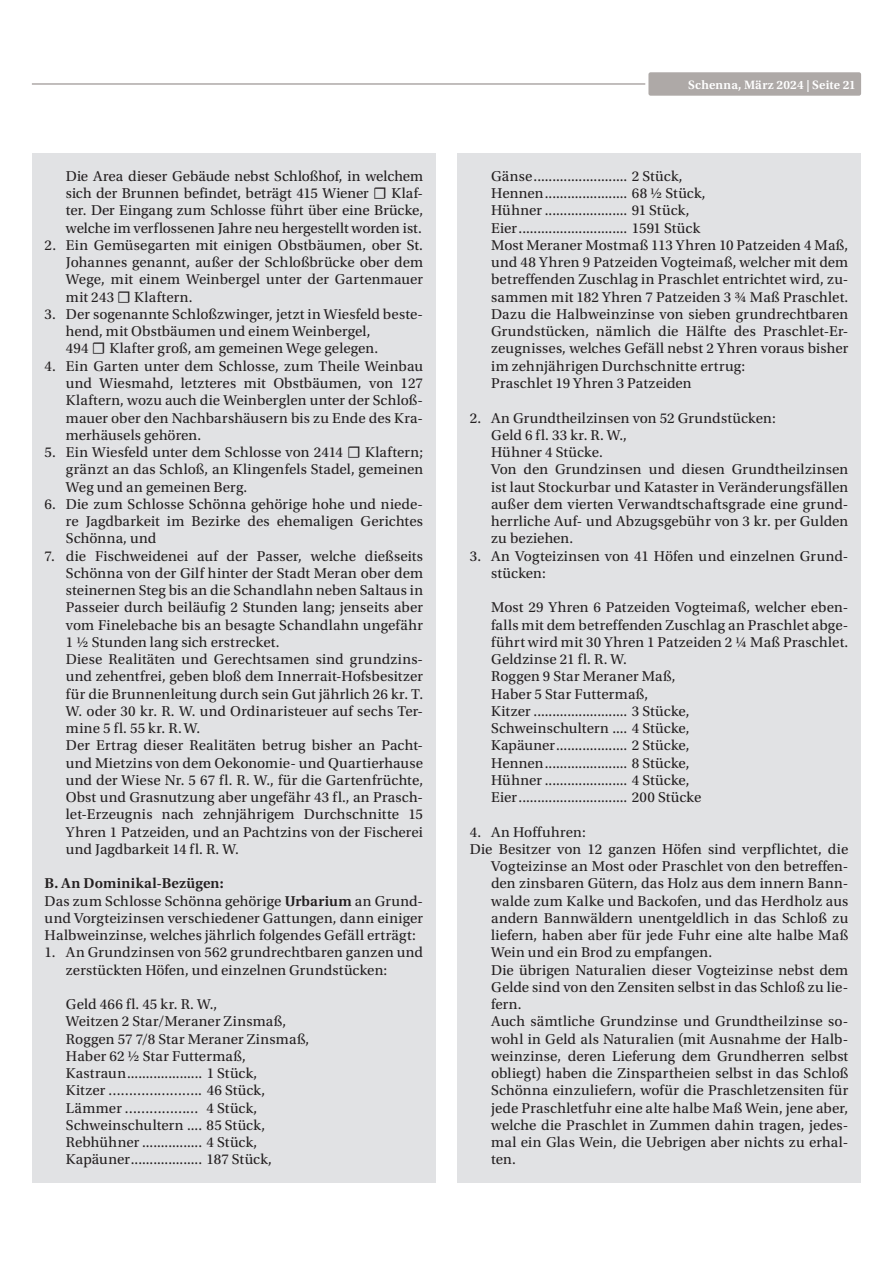
<style>
.page{position:relative;width:893px;height:1263px;background:#fff}
.page>*{position:absolute;margin:0;border:0;box-sizing:border-box;transform-origin:0 0}
.t1{font:15px/17.2px "Utopia Std";letter-spacing:.01em;color:#231f20}
.t2{font:15px "Utopia Std";letter-spacing:.03em;color:#231f20}
.t3{font:600 12.75px "Utopia Std";letter-spacing:.015em;color:#fff}
.s1{font-weight:600}
</style>
<div class="page">
<div style="left:648px;top:72px;width:213px;height:24px;background:#aea9a7;border-radius:2px"></div>
<hr style="left:32px;top:83px;width:613px;height:2px;background:#aea9a7">
<div style="left:32px;top:153px;width:404px;height:1029px;background:#e1e2e4"></div>
<div style="left:457px;top:153px;width:404px;height:1029px;background:#e1e2e4"></div>
<p class="t1" style="left:66px;top:168px;width:359px;text-align:justify">Die Area dieser Gebäude nebst Schloßhof, in welchem sich der Brunnen befindet, beträgt 415 Wiener ☐ Klaf&shy;ter. Der Eingang zum Schlosse führt über eine Brücke, welche im verflossenen Jahre neu hergestellt worden ist.</p>
<p class="t1" style="left:66px;top:237px;width:359px;text-align:justify;text-indent:-21px">2. Ein Gemüsegarten mit einigen Obstbäumen, ober St.<br>Johannes genannt, außer der Schloßbrücke ober dem Wege, mit einem Weinbergel unter der Gartenmauer mit 243 ☐ Klaftern.</p>
<p class="t1" style="left:66px;top:306px;width:359px;text-indent:-21px">3. Der sogenannte Schloßzwinger, jetzt in Wiesfeld beste&shy;hend, mit Obstbäumen und einem Weinbergel,<br>494 ☐ Klafter groß, am gemeinen Wege gelegen.</p>
<p class="t1" style="left:66px;top:357px;width:359px;text-align:justify;text-indent:-21px">4. Ein Garten unter dem Schlosse, zum Theile Weinbau und Wiesmahd, letzteres mit Obstbäumen, von 127<br>Klaftern, wozu auch die Weinberglen unter der Schloß&shy;mauer ober den Nachbarshäusern bis zu Ende des Kra&shy;merhäusels gehören.</p>
<p class="t1" style="left:66px;top:444px;width:359px;text-align:justify;text-indent:-21px">5. Ein Wiesfeld unter dem Schlosse von 2414 ☐ Klaftern; gränzt an das Schloß, an Klingenfels Stadel, gemeinen Weg und an gemeinen Berg.</p>
<p class="t1" style="left:66px;top:495px;width:359px;text-align:justify;text-indent:-21px">6. Die zum Schlosse Schönna gehörige hohe und niede&shy;re Jagdbarkeit im Bezirke des ehemaligen Gerichtes Schönna, und</p>
<p class="t1" style="left:66px;top:547px;width:359px;text-indent:-21px">7. die Fischweidenei auf der Passer, welche dießseits Schönna von der Gilf hinter der Stadt Meran ober dem steinernen Steg bis an die Schandlahn neben Saltaus in Passeier durch beiläufig 2 Stunden lang; jenseits aber vom Finelebache bis an besagte Schandlahn ungefähr 1 ½ Stunden lang sich erstrecket.<br>Diese Realitäten und Gerechtsamen sind grundzins&shy;und zehentfrei, geben bloß dem Innerrait-Hofsbesitzer für die Brunnenleitung durch sein Gut jährlich 26 kr. T.<br>W. oder 30 kr. R. W. und Ordinaristeuer auf sechs Ter&shy;mine 5 fl. 55 kr. R.W.<br>Der Ertrag dieser Realitäten betrug bisher an Pacht&shy;und Mietzins von dem Oekonomie- und Quartierhause und der Wiese Nr. 5 67 fl. R. W., für die Gartenfrüchte, Obst und Grasnutzung aber ungefähr 43 fl., an Prasch&shy;let-Erzeugnis nach zehnjährigem Durchschnitte 15<br>Yhren 1 Patzeiden, und an Pachtzins von der Fischerei und Jagdbarkeit 14 fl. R. W.</p>
<p class="t1" style="left:45px;top:875px;width:380px"><span class="s1">B. An Dominikal-Bezügen:<br></span>Das zum Schlosse Schönna gehörige <span class="s1">Urbarium</span> an Grund&shy;und Vorgteizinsen verschiedener Gattungen, dann einiger Halbweinzinse, welches jährlich folgendes Gefäll erträgt:</p>
<p class="t1" style="left:66px;top:944px;width:359px;text-indent:-21px">1. An Grundzinsen von 562 grundrechtbaren ganzen und zerstückten Höfen, und einzelnen Grundstücken:</p>
<p class="t1" style="left:66px;top:996px;width:245px">Geld 466 fl. 45 kr. R. W.,<br>Weitzen 2 Star/Meraner Zinsmaß,<br>Roggen 57 7/8 Star Meraner Zinsmaß,<br>Haber 62 ½ Star Futtermaß,<br>Kastraun.................... 1 Stück,<br>Kitzer ………………….. 46 Stück,<br>Lämmer ……………… 4 Stück,<br>Schweinschultern .... 85 Stück,<br>Rebhühner ................ 4 Stück,<br>Kapäuner................... 187 Stück,</p>
<p class="t3" style="left:688px;top:78px;width:169px">Schenna, März 2024 | Seite 21</p>
<p class="t1" style="left:491px;top:168px;width:359px">Gänse......................... 2 Stück,<br>Hennen...................... 68 ½ Stück,<br>Hühner ...................... 91 Stück,<br>Eier............................. 1591 Stück<br>Most Meraner Mostmaß 113 Yhren 10 Patzeiden 4 Maß, und 48 Yhren 9 Patzeiden Vogteimaß, welcher mit dem betreffenden Zuschlag in Praschlet entrichtet wird, zu&shy;sammen mit 182 Yhren 7 Patzeiden 3 ¾ Maß Praschlet.<br>Dazu die Halbweinzinse von sieben grundrechtbaren Grundstücken, nämlich die Hälfte des Praschlet-Er&shy;zeugnisses, welches Gefäll nebst 2 Yhren voraus bisher im zehnjährigen Durchschnitte ertrug:<br>Praschlet 19 Yhren 3 Patzeiden</p>
<p class="t1" style="left:491px;top:409px;width:359px;text-indent:-21px">2. An Grundtheilzinsen von 52 Grundstücken:<br>Geld 6 fl. 33 kr. R. W.,<br>Hühner 4 Stücke.<br>Von den Grundzinsen und diesen Grundtheilzinsen ist laut Stockurbar und Kataster in Veränderungsfällen außer dem vierten Verwandtschaftsgrade eine grund&shy;herrliche Auf- und Abzugsgebühr von 3 kr. per Gulden zu beziehen.</p>
<p class="t1" style="left:491px;top:547px;width:359px;text-indent:-21px">3. An Vogteizinsen von 41 Höfen und einzelnen Grund&shy;stücken:</p>
<p class="t1" style="left:491px;top:599px;width:359px">Most 29 Yhren 6 Patzeiden Vogteimaß, welcher eben&shy;falls mit dem betreffenden Zuschlag an Praschlet abge&shy;führt wird mit 30 Yhren 1 Patzeiden 2 ¼ Maß Praschlet.<br>Geldzinse 21 fl. R. W.<br>Roggen 9 Star Meraner Maß,<br>Haber 5 Star Futtermaß,<br>Kitzer ......................... 3 Stücke,<br>Schweinschultern .... 4 Stücke,<br>Kapäuner................... 2 Stücke,<br>Hennen...................... 8 Stücke,<br>Hühner ...................... 4 Stücke,<br>Eier............................. 200 Stücke</p>
<p class="t2" style="left:470px;top:823px;width:118px">4. An Hoffuhren:</p>
<p class="t1" style="left:470px;top:840px;width:380px">Die Besitzer von 12 ganzen Höfen sind verpflichtet, die</p>
<p class="t1" style="left:491px;top:858px;width:359px">Vogteizinse an Most oder Praschlet von den betreffen-</p>
<p class="t1" style="left:491px;top:875px;width:359px">den zinsbaren Gütern, das Holz aus dem innern Bann-</p>
<p class="t1" style="left:491px;top:892px;width:359px">walde zum Kalke und Backofen, und das Herdholz aus</p>
<p class="t1" style="left:491px;top:909px;width:359px">andern Bannwäldern unentgeldlich in das Schloß zu</p>
<p class="t1" style="left:491px;top:927px;width:359px">liefern, haben aber für jede Fuhr eine alte halbe Maß</p>
<p class="t1" style="left:491px;top:944px;width:223px">Wein und ein Brod zu empfangen.</p>
<p class="t1" style="left:491px;top:961px;width:359px">Die übrigen Naturalien dieser Vogteizinse nebst dem</p>
<p class="t1" style="left:491px;top:978px;width:359px">Gelde sind von den Zensiten selbst in das Schloß zu lie-</p>
<p class="t1" style="left:491px;top:996px;width:32px">fern.</p>
<p class="t1" style="left:491px;top:1013px;width:359px">Auch sämtliche Grundzinse und Grundtheilzinse so-</p>
<p class="t1" style="left:491px;top:1030px;width:359px">wohl in Geld als Naturalien (mit Ausnahme der Halb-</p>
<p class="t1" style="left:491px;top:1047px;width:359px">weinzinse, deren Lieferung dem Grundherren selbst</p>
<p class="t1" style="left:491px;top:1065px;width:359px">obliegt) haben die Zinspartheien selbst in das Schloß</p>
<p class="t1" style="left:491px;top:1082px;width:359px">Schönna einzuliefern, wofür die Praschletzensiten für</p>
<p class="t1" style="left:491px;top:1099px;width:359px">jede Praschletfuhr eine alte halbe Maß Wein, jene aber,</p>
<p class="t1" style="left:491px;top:1116px;width:359px">welche die Praschlet in Zummen dahin tragen, jedes-</p>
<p class="t1" style="left:491px;top:1134px;width:359px">mal ein Glas Wein, die Uebrigen aber nichts zu erhal-</p>
<p class="t1" style="left:491px;top:1151px;width:26px">ten.</p>
</div>
